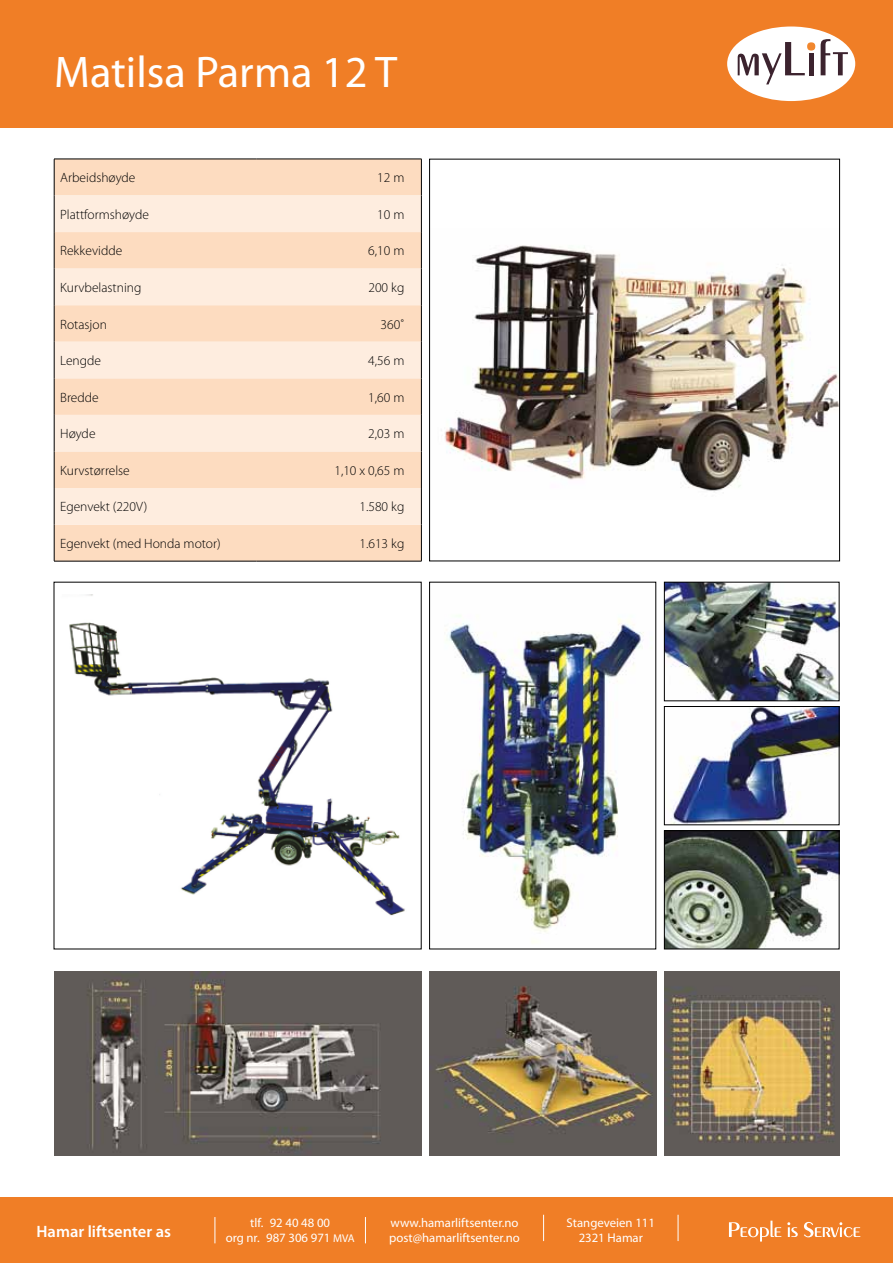
<style>
.page{position:relative;width:893px;height:1263px;background:#fff}
.page>*{position:absolute;margin:0;border:0;box-sizing:border-box;transform-origin:0 0}
.t1{font:44.4px "Myriad Pro";color:#fff}
.t2{font:600 16.5px "Myriad Pro";color:#fff}
.t3{font:300 13.5px "Myriad Pro";color:#000}
.t4{font:12.75px/15.3px "Myriad Pro";color:#fff;text-align:center}
.s1{font-size:11.25px}
</style>
<div class="page">
<div style="left:0;top:0;width:893px;height:128px;background:#f07e26"></div>
<div style="left:0;top:1197px;width:893px;height:66px;background:#f07e26"></div>
<img style="left:445px;top:245px;width:393px;height:247px">
<img style="left:666px;top:584px;width:171px;height:115px">
<div style="left:664px;top:582px;width:175px;height:119px;border:1px solid #000"></div>
<img style="left:671px;top:708px;width:166px;height:115px">
<div style="left:664px;top:706px;width:175px;height:119px;border:1px solid #000"></div>
<div style="left:55px;top:160px;width:366px;height:401px;background:#fddcc0"></div>
<svg style="left:55px;top:195px;width:366px;height:330px;background:#fde5d1"></svg>
<hr style="left:54px;top:159px;width:202px;height:1px;background:#000">
<hr style="left:54px;top:159px;width:1px;height:36px;background:#000">
<hr style="left:256px;top:159px;width:166px;height:1px;background:#000">
<hr style="left:421px;top:159px;width:1px;height:36px;background:#000">
<hr style="left:54px;top:195px;width:1px;height:37px;background:#000">
<hr style="left:421px;top:195px;width:1px;height:37px;background:#000">
<hr style="left:54px;top:232px;width:1px;height:37px;background:#000">
<hr style="left:421px;top:232px;width:1px;height:37px;background:#000">
<hr style="left:54px;top:269px;width:1px;height:36px;background:#000">
<hr style="left:421px;top:269px;width:1px;height:36px;background:#000">
<hr style="left:54px;top:305px;width:1px;height:37px;background:#000">
<hr style="left:421px;top:305px;width:1px;height:37px;background:#000">
<hr style="left:54px;top:342px;width:1px;height:36px;background:#000">
<hr style="left:421px;top:342px;width:1px;height:36px;background:#000">
<hr style="left:54px;top:378px;width:1px;height:37px;background:#000">
<hr style="left:421px;top:378px;width:1px;height:37px;background:#000">
<hr style="left:54px;top:415px;width:1px;height:36px;background:#000">
<hr style="left:421px;top:415px;width:1px;height:36px;background:#000">
<hr style="left:54px;top:451px;width:1px;height:37px;background:#000">
<hr style="left:421px;top:451px;width:1px;height:37px;background:#000">
<hr style="left:54px;top:488px;width:1px;height:37px;background:#000">
<hr style="left:421px;top:488px;width:1px;height:37px;background:#000">
<hr style="left:54px;top:525px;width:1px;height:36px;background:#000">
<hr style="left:421px;top:525px;width:1px;height:36px;background:#000">
<hr style="left:54px;top:561px;width:202px;height:1px;background:#000">
<hr style="left:256px;top:561px;width:166px;height:1px;background:#000">
<img style="left:446px;top:615px;width:198px;height:328px">
<div style="left:429px;top:582px;width:227px;height:367px;border:1px solid #000"></div>
<img style="left:666px;top:832px;width:171px;height:115px">
<div style="left:664px;top:830px;width:175px;height:119px;border:1px solid #000"></div>
<img style="left:429px;top:972px;width:227px;height:184px">
<img style="left:664px;top:972px;width:175px;height:184px">
<img style="left:54px;top:972px;width:367px;height:184px">
<img style="left:69px;top:595px;width:336px;height:321px">
<svg style="left:215px;top:1217px;width:1px;height:26px"></svg>
<svg style="left:365px;top:1217px;width:1px;height:26px"></svg>
<svg style="left:543px;top:1215px;width:1px;height:26px"></svg>
<svg style="left:678px;top:1215px;width:1px;height:26px"></svg>
<svg style="left:729px;top:1220px;width:52px;height:21px"></svg>
<svg style="left:787px;top:1222px;width:11px;height:15px"></svg>
<svg style="left:804px;top:1222px;width:56px;height:15px"></svg>
<div style="left:727px;top:27px;width:128px;height:74px;background:#fff;border-radius:50%"></div>
<svg style="left:821px;top:39px;width:27px;height:36px"></svg>
<div style="left:809px;top:53px;width:5px;height:22px;background:#3c232e"></div>
<div style="left:807px;top:42px;width:8px;height:9px;background:#f1872e;border-radius:50%"></div>
<svg style="left:738px;top:42px;width:67px;height:42px"></svg>
<h1 class="t1" style="left:54px;top:45px;width:345px">Matilsa Parma 12 T</h1>
<p class="t3" style="left:60px;top:170px;width:77px">Arbeidshøyde</p>
<p class="t3" style="left:377px;top:170px;width:29px">12 m</p>
<p class="t3" style="left:60px;top:206px;width:90px">Plattformshøyde</p>
<p class="t3" style="left:377px;top:206px;width:29px">10 m</p>
<p class="t3" style="left:60px;top:243px;width:64px">Rekkevidde</p>
<p class="t3" style="left:368px;top:243px;width:38px">6,10 m</p>
<p class="t3" style="left:60px;top:279px;width:83px">Kurvbelastning</p>
<p class="t3" style="left:368px;top:279px;width:37px">200 kg</p>
<p class="t3" style="left:60px;top:316px;width:48px">Rotasjon</p>
<p class="t3" style="left:381px;top:316px;width:25px">360˚</p>
<p class="t3" style="left:60px;top:352px;width:42px">Lengde</p>
<p class="t3" style="left:368px;top:352px;width:38px">4,56 m</p>
<p class="t3" style="left:60px;top:389px;width:40px">Bredde</p>
<p class="t3" style="left:368px;top:389px;width:38px">1,60 m</p>
<p class="t3" style="left:60px;top:426px;width:37px">Høyde</p>
<p class="t3" style="left:368px;top:426px;width:38px">2,03 m</p>
<p class="t3" style="left:60px;top:462px;width:71px">Kurvstørrelse</p>
<p class="t3" style="left:334px;top:462px;width:71px">1,10 x 0,65 m</p>
<p class="t3" style="left:60px;top:499px;width:89px">Egenvekt (220V)</p>
<p class="t3" style="left:359px;top:499px;width:46px">1.580 kg</p>
<p class="t3" style="left:60px;top:535px;width:162px">Egenvekt (med Honda motor)</p>
<p class="t3" style="left:359px;top:535px;width:46px">1.613 kg</p>
<p class="t2" style="left:37px;top:1221px;width:136px">Hamar liftsenter as</p>
<p class="t4" style="left:226px;top:1214px;width:131px">tlf. 92 40 48 00<br>org nr. 987 306 971 <span class="s1">MVA</span></p>
<p class="t4" style="left:567px;top:1214px;width:90px">Stangeveien 111<br>2321 Hamar</p>
<p class="t4" style="left:390px;top:1214px;width:130px">www.hamarliftsenter.no</p>
<p class="t4" style="left:389px;top:1230px;width:132px">post@hamarliftsenter.no</p>
</div>
